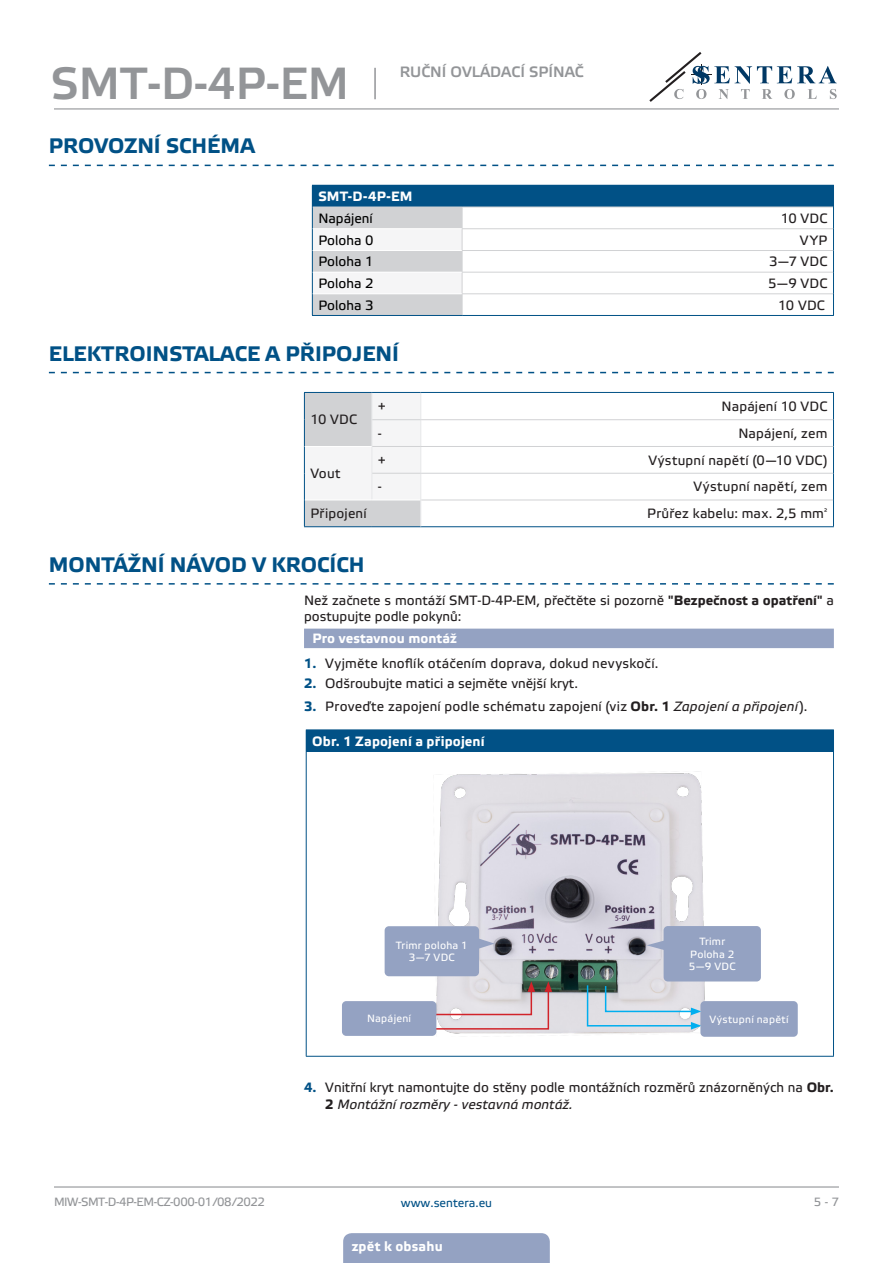
<style>
.page{position:relative;width:893px;height:1263px;background:#fff}
.page>*{position:absolute;margin:0;border:0;box-sizing:border-box;transform-origin:0 0}
.t1{font:45px "Etelka Medium Pro";color:#939598}
.t2{font:700 21px "Etelka Text Pro";color:#015186}
.t3{font:15px "Etelka Medium Pro";color:#939598}
.body{font:13.5px/16.2px "Etelka Text Pro";color:#231f20}
.table_text{font:13.5px "Etelka Text Pro";letter-spacing:.015em;color:#231f20}
.Body_text{font:13.5px "Etelka Text Pro";color:#000}
.table_text-2{font:700 13.5px "Etelka Text Pro";letter-spacing:.01em;color:#fff}
.Number-roman{font:700 13.5px "Etelka Text Pro";letter-spacing:.005em;color:#fff}
.table_header{font:700 13.5px "Etelka Text Pro";letter-spacing:.015em;color:#fff}
.t4{font:12px "Etelka Text Pro";letter-spacing:-.04em;color:#939598}
.t5{font:12px "Etelka Text Pro";color:#015186}
.table_text-3{font:10.5px "Etelka Text Pro";letter-spacing:.025em;color:#fff}
.s1{font-weight:700}
.s2{font-weight:700;color:#015186}
.s3{font-style:italic}
</style>
<div class="page">
<hr style="left:54px;top:108px;width:785px;height:1px;background:#939598">
<hr style="left:54px;top:1186px;width:785px;height:1px;background:#939598">
<svg style="left:649px;top:52px;width:188px;height:50px"></svg>
<div style="left:343px;top:1233px;width:207px;height:30px;background:#94a2c2"></div>
<svg style="left:49px;top:165px;width:785px;height:1px"></svg>
<svg style="left:49px;top:372px;width:785px;height:1px"></svg>
<svg style="left:49px;top:583px;width:785px;height:2px"></svg>
<div style="left:312px;top:185px;width:521px;height:22px;background:#015186"></div>
<hr style="left:462px;top:185px;width:372px;height:1px;background:#015186">
<hr style="left:462px;top:207px;width:371px;height:1px;background:#d1d2d4">
<hr style="left:462px;top:228px;width:371px;height:1px;background:#d1d2d4">
<hr style="left:462px;top:250px;width:371px;height:1px;background:#d1d2d4">
<hr style="left:462px;top:272px;width:371px;height:1px;background:#d1d2d4">
<hr style="left:462px;top:293px;width:371px;height:1px;background:#d1d2d4">
<svg style="left:312px;top:206px;width:151px;height:109px"></svg>
<svg style="left:833px;top:186px;width:1px;height:129px"></svg>
<hr style="left:313px;top:228px;width:149px;height:1px;background:#fff">
<hr style="left:313px;top:250px;width:149px;height:1px;background:#fff">
<hr style="left:313px;top:272px;width:149px;height:1px;background:#fff">
<hr style="left:313px;top:293px;width:149px;height:1px;background:#fff">
<hr style="left:312px;top:315px;width:150px;height:1px;background:#015186">
<hr style="left:462px;top:315px;width:372px;height:1px;background:#015186">
<svg style="left:421px;top:420px;width:412px;height:80px"></svg>
<hr style="left:421px;top:392px;width:413px;height:1px;background:#015186">
<svg style="left:833px;top:393px;width:1px;height:133px"></svg>
<hr style="left:421px;top:526px;width:413px;height:1px;background:#015186">
<hr style="left:421px;top:419px;width:412px;height:1px;background:#d1d2d4">
<hr style="left:421px;top:446px;width:412px;height:1px;background:#d1d2d4">
<hr style="left:421px;top:473px;width:412px;height:1px;background:#d1d2d4">
<hr style="left:421px;top:500px;width:412px;height:1px;background:#d1d2d4">
<svg style="left:304px;top:392px;width:117px;height:135px"></svg>
<hr style="left:372px;top:419px;width:49px;height:1px;background:#d1d2d4">
<hr style="left:372px;top:446px;width:49px;height:1px;background:#d1d2d4">
<hr style="left:372px;top:473px;width:49px;height:1px;background:#d1d2d4">
<div style="left:304px;top:629px;width:530px;height:19px;background:#94a2c2"></div>
<div style="left:306px;top:730px;width:527px;height:22px;background:#015186"></div>
<hr style="left:306px;top:729px;width:528px;height:1px;background:#015186">
<svg style="left:833px;top:730px;width:1px;height:22px"></svg>
<hr style="left:306px;top:752px;width:1px;height:304px;background:#015186">
<hr style="left:833px;top:752px;width:1px;height:304px;background:#015186">
<hr style="left:306px;top:1056px;width:528px;height:1px;background:#015186">
<img style="left:433px;top:773px;width:271px;height:263px">
<div style="left:385px;top:926px;width:94px;height:50px;background:#94a2c2;border-radius:4px"></div>
<svg style="left:479px;top:938px;width:16px;height:11px"></svg>
<div style="left:664px;top:926px;width:97px;height:55px;background:#94a2c2;border-radius:4px"></div>
<svg style="left:647px;top:940px;width:17px;height:11px"></svg>
<svg style="left:433px;top:981px;width:119px;height:49px;background:#d8c9cd"></svg>
<svg style="left:586px;top:984px;width:115px;height:45px;background:#c4d3dc"></svg>
<div style="left:700px;top:1001px;width:98px;height:36px;background:#94a2c2;border-radius:4px"></div>
<div style="left:342px;top:1001px;width:94px;height:35px;background:#94a2c2;border-radius:4px"></div>
<hr style="left:374px;top:68px;width:2px;height:31px;background:#939598">
<h1 class="t1" style="left:51px;top:59px;width:300px">SMT-D-4P-EM</h1>
<p class="t3" style="left:400px;top:64px;width:186px">RUČNÍ OVLÁDACÍ SPÍNAČ</p>
<p class="t2" style="left:49px;top:134px;width:208px">PROVOZNÍ SCHÉMA</p>
<p class="table_header" style="left:318px;top:189px;width:96px">SMT-D-4P-EM</p>
<p class="Body_text" style="left:318px;top:211px;width:56px">Napájení</p>
<p class="table_text" style="left:781px;top:211px;width:48px">10 VDC</p>
<p class="Body_text" style="left:318px;top:233px;width:57px">Poloha 0</p>
<p class="table_text" style="left:800px;top:233px;width:29px">VYP</p>
<p class="Body_text" style="left:318px;top:254px;width:57px">Poloha 1</p>
<p class="table_text" style="left:769px;top:254px;width:60px">3—7 VDC</p>
<p class="Body_text" style="left:318px;top:276px;width:57px">Poloha 2</p>
<p class="table_text" style="left:768px;top:276px;width:61px">5—9 VDC</p>
<p class="Body_text" style="left:318px;top:298px;width:57px">Poloha 3</p>
<p class="table_text" style="left:778px;top:298px;width:48px">10 VDC</p>
<p class="t2" style="left:49px;top:342px;width:352px">ELEKTROINSTALACE A PŘIPOJENÍ</p>
<p class="table_text" style="left:310px;top:412px;width:48px">10 VDC</p>
<p class="table_text" style="left:310px;top:466px;width:32px">Vout</p>
<p class="table_text" style="left:378px;top:399px;width:10px">+</p>
<p class="table_text" style="left:721px;top:399px;width:107px">Napájení 10 VDC</p>
<p class="table_text" style="left:378px;top:426px;width:5px">-</p>
<p class="table_text" style="left:738px;top:426px;width:91px">Napájení, zem</p>
<p class="table_text" style="left:378px;top:453px;width:10px">+</p>
<p class="table_text" style="left:648px;top:453px;width:180px">Výstupní napětí (0—10 VDC)</p>
<p class="table_text" style="left:378px;top:480px;width:5px">-</p>
<p class="table_text" style="left:694px;top:480px;width:135px">Výstupní napětí, zem</p>
<p class="table_text" style="left:310px;top:506px;width:58px">Připojení</p>
<p class="table_text" style="left:647px;top:506px;width:182px">Průřez kabelu: max. 2,5 mm<sup>²</sup></p>
<p class="t2" style="left:49px;top:553px;width:317px">MONTÁŽNÍ NÁVOD V KROCÍCH</p>
<p class="body" style="left:304px;top:593px;width:531px">Než začnete s montáží SMT-D-4P-EM, přečtěte si pozorně <span class="s1">"Bezpečnost a opatření"</span> a postupujte podle pokynů:</p>
<p class="Number-roman" style="left:313px;top:631px;width:146px">Pro vestavnou montáž</p>
<p class="body" style="left:304px;top:656px;width:356px"><span class="s2">1.</span> Vyjměte knoflík otáčením doprava, dokud nevyskočí.</p>
<p class="body" style="left:304px;top:676px;width:275px"><span class="s2">2.</span> Odšroubujte matici a sejměte vnější kryt.</p>
<p class="body" style="left:304px;top:699px;width:505px"><span class="s2">3.</span> Proveďte zapojení podle schématu zapojení (viz <span class="s1">Obr. 1</span> <span class="s3">Zapojení a připojení</span> ).</p>
<p class="table_text-2" style="left:312px;top:733px;width:174px">Obr. 1 Zapojení a připojení</p>
<p class="table_text-3" style="left:396px;top:939px;width:74px">Trimr poloha 1</p>
<p class="table_text-3" style="left:409px;top:952px;width:47px">3—7 VDC</p>
<p class="table_text-3" style="left:699px;top:936px;width:27px">Trimr</p>
<p class="table_text-3" style="left:690px;top:948px;width:46px">Poloha 2</p>
<p class="table_text-3" style="left:689px;top:961px;width:48px">5—9 VDC</p>
<p class="table_text-3" style="left:367px;top:1013px;width:45px">Napájení</p>
<p class="table_text-3" style="left:709px;top:1013px;width:81px">Výstupní napětí</p>
<p class="body" style="left:325px;top:1080px;width:510px;text-indent:-21px"><span class="s2">4.</span> Vnitřní kryt namontujte do stěny podle montážních rozměrů znázorněných na <span class="s1">Obr.<br>2</span> <span class="s3">Montážní rozměry - vestavná montáž.</span></p>
<p class="t4" style="left:54px;top:1195px;width:212px">MIW-SMT-D-4P-EM-CZ-000 - 01 / 08 / 2022</p>
<p class="t5" style="left:401px;top:1196px;width:93px">www.sentera.eu</p>
<p class="t4" style="left:814px;top:1195px;width:27px">5 - 7</p>
<p class="table_text-2" style="left:352px;top:1239px;width:93px">zpět k obsahu</p>
</div>
